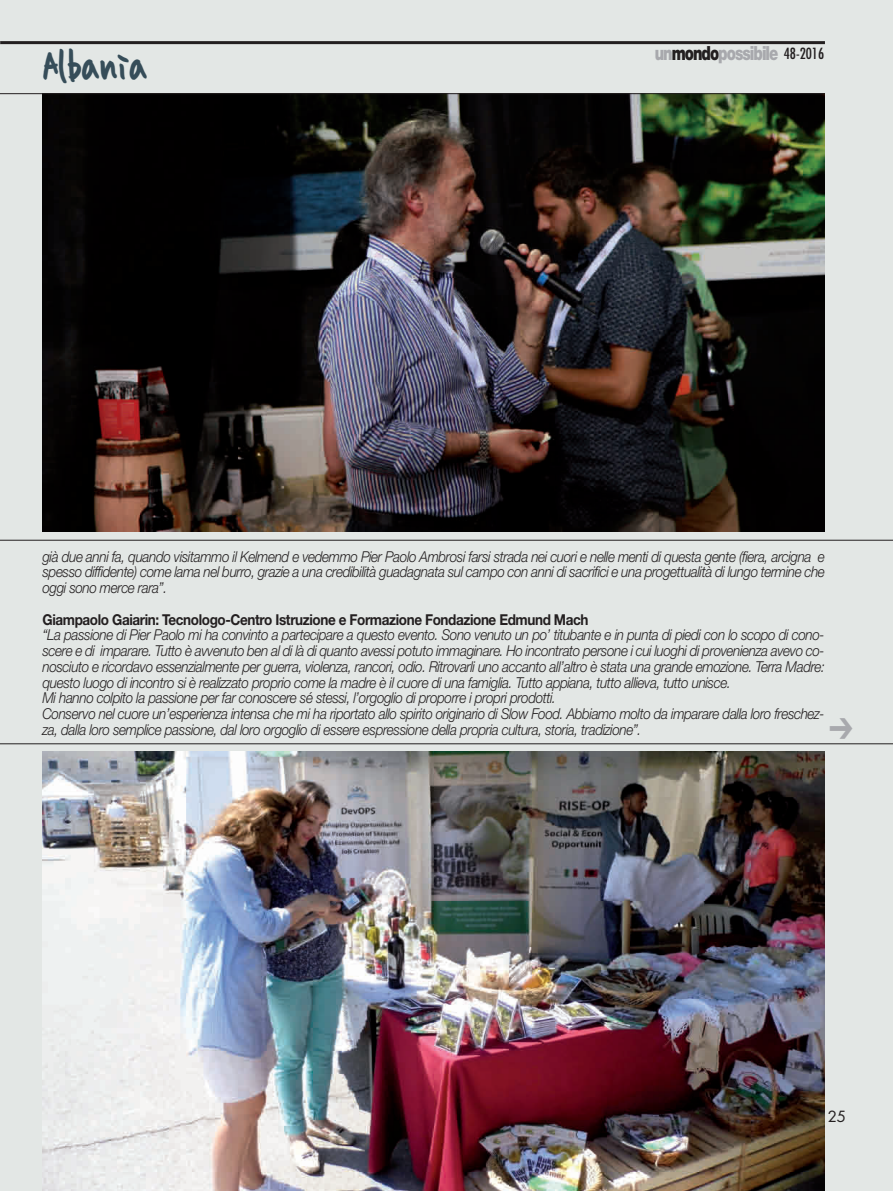
<style>
.page{position:relative;width:893px;height:1191px;background:#e3e7e5}
.page>*{position:absolute;margin:0;border:0;box-sizing:border-box;transform-origin:0 0}
.t1{font:54px "homework";color:#364d59;scale:.9 1}
.t2{font:900 19.5px "Helvetica Neue";letter-spacing:-.065em;color:#a8a9ad;scale:.75 1}
.t3{font:italic 300 15px/15.8px "Helvetica Neue";letter-spacing:-.03em;color:#231f20;text-align:justify;scale:.9 1}
.t4{font:700 15px "Helvetica Neue";letter-spacing:-.03em;color:#231f20;scale:.9 1}
.t5{font:15px "Futura";color:#231f20}
.s1{color:#231f20}
.s2{font-family:"Futura";font-weight:400;font-stretch:condensed;font-size:15px;color:#231f20}
</style>
<div class="page">
<hr style="left:0;top:41px;width:825px;height:3px;background:#231f20">
<img style="left:43px;top:751px;width:782px;height:440px">
<img style="left:43px;top:94px;width:782px;height:438px">
<hr style="left:0;top:540px;width:893px;height:1px;background:#231f20">
<hr style="left:0;top:743px;width:893px;height:1px;background:#231f20">
<hr style="left:0;top:93px;width:825px;height:1px;background:#231f20">
<h1 class="t1" style="left:43px;top:29px;width:117px">Albania</h1>
<h2 class="t2" style="left:655px;top:46px;width:228px">un<span class="s1">mondo</span>possibile <span class="s2">48-2016</span></h2>
<p class="t3" style="left:43px;top:550px;width:871px">già due anni fa, quando visitammo il Kelmend e vedemmo Pier Paolo Ambrosi farsi strada nei cuori e nelle menti di questa gente (fiera, arcigna e spesso diffidente) come lama nel burro, grazie a una credibilità guadagnata sul campo con anni di sacrifici e una progettualità di lungo termine che oggi sono merce rara”.</p>
<p class="t4" style="left:43px;top:614px;width:608px">Giampaolo Gaiarin: Tecnologo-Centro Istruzione e Formazione Fondazione Edmund Mach</p>
<p class="t3" style="left:43px;top:628px;width:871px;text-align:left">“La passione di Pier Paolo mi ha convinto a partecipare a questo evento. Sono venuto un po’ titubante e in punta di piedi con lo scopo di cono&shy;scere e di imparare. Tutto è avvenuto ben al di là di quanto avessi potuto immaginare. Ho incontrato persone i cui luoghi di provenienza avevo co&shy;nosciuto e ricordavo essenzialmente per guerra, violenza, rancori, odio. Ritrovarli uno accanto all’altro è stata una grande emozione. Terra Madre: questo luogo di incontro si è realizzato proprio come la madre è il cuore di una famiglia. Tutto appiana, tutto allieva, tutto unisce.<br>Mi hanno colpito la passione per far conoscere sé stessi, l’orgoglio di proporre i propri prodotti.<br>Conservo nel cuore un’esperienza intensa che mi ha riportato allo spirito originario di Slow Food. Abbiamo molto da imparare dalla loro freschez&shy;za, dalla loro semplice passione, dal loro orgoglio di essere espressione della propria cultura, storia, tradizione”.</p>
<p class="t5" style="left:828px;top:1109px;width:20px">25</p>
</div>
